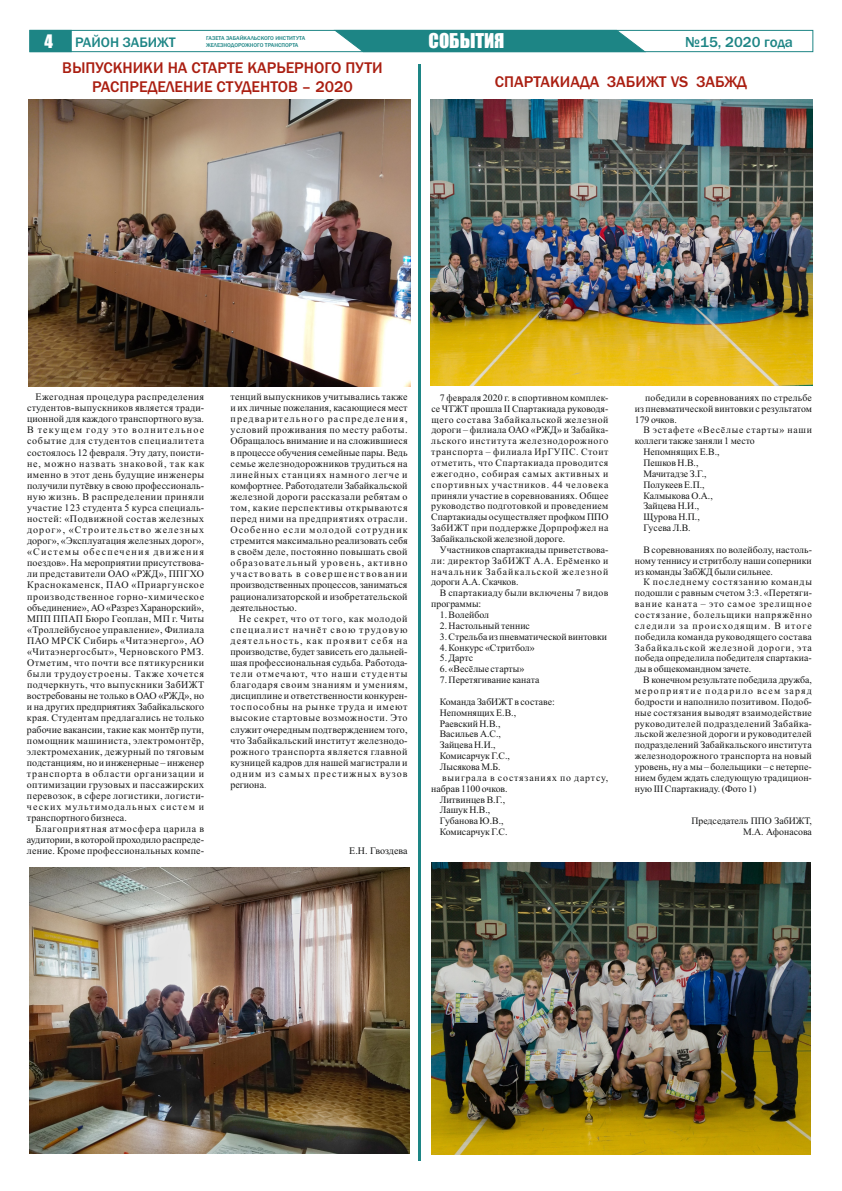
<style>
.page{position:relative;width:842px;height:1191px;background:#fff}
.page>*{position:absolute;margin:0;border:0;box-sizing:border-box;transform-origin:0 0}
.t1{font:18.9px "Impact";color:#fff}
.t2{font:17.2px "Impact";color:#fff}
.t3{font:500 16px/18.1px "Franklin Gothic";color:#aa1e11;text-align:center}
.t4{font:500 15px "Franklin Gothic";color:#1d8585}
.t5{font:500 14.2px "Franklin Gothic";color:#1d8585}
.t6{font:10px/11.1px "Times New Roman";letter-spacing:.02em;color:#151616;text-align:justify}
.t7{font:10px "Times New Roman";letter-spacing:-.005em;color:#151616}
.t8{font:9.8px/10.9px "Times New Roman";color:#151616;text-align:justify}
.t9{font:9.8px/10.9px "Times New Roman";letter-spacing:.03em;color:#151616}
.t10{font:9.8px "Times New Roman";letter-spacing:.085em;color:#151616}
.t11{font:9.8px "Times New Roman";letter-spacing:.075em;color:#151616}
.t12{font:500 5.8px "Franklin Gothic";color:#1d8585}
</style>
<div class="page">
<hr style="left:418px;top:789px;width:3px;height:372px;background:#1d8585">
<hr style="left:418px;top:65px;width:3px;height:729px;background:#1d8585">
<div style="left:30px;top:30px;width:783px;height:22px;border:1px solid #1d8585"></div>
<svg style="left:333px;top:30px;width:314px;height:22px;background:#319090"></svg>
<svg style="left:29px;top:30px;width:43px;height:22px"></svg>
<img style="left:29px;top:867px;width:381px;height:286px">
<img style="left:28px;top:100px;width:382px;height:286px">
<img style="left:431px;top:99px;width:381px;height:286px">
<img style="left:431px;top:862px;width:380px;height:292px">
<h1 class="t1" style="left:428px;top:34px;width:77px">СОБЫТИЯ</h1>
<h2 class="t2" style="left:44px;top:34px;width:10px">4</h2>
<p class="t12" style="left:206px;top:42px;width:94px">ЖЕЛЕЗНОДОРОЖНОГО ТРАНСПОРТА</p>
<h3 class="t4" style="left:685px;top:36px;width:109px">№15, 2020 года</h3>
<h3 class="t5" style="left:75px;top:37px;width:102px">РАЙОН ЗАБИЖТ</h3>
<p class="t12" style="left:206px;top:36px;width:101px">ГАЗЕТА ЗАБАЙКАЛЬСКОГО ИНСТИТУТА</p>
<h3 class="t3" style="left:62px;top:60px;width:322px">ВЫПУСКНИКИ НА СТАРТЕ КАРЬЕРНОГО ПУТИ<br>РАСПРЕДЕЛЕНИЕ СТУДЕНТОВ – 2020</h3>
<h3 class="t3" style="left:495px;top:74px;width:253px">СПАРТАКИАДА ЗАБИЖТ VS ЗАБЖД</h3>
<p class="t6" style="left:27px;top:392px;width:179px;text-indent:9px">Ежегодная процедура распределения студентов-выпускников является тради&shy;ционной для каждого транспортного вуза.<br>В текущем году это волнительное событие для студентов специалитета состоялось 12 февраля. Эту дату, поисти&shy;не, можно назвать знаковой, так как именно в этот день будущие инженеры получили путёвку в свою профессиональ&shy;ную жизнь. В распределении приняли участие 123 студента 5 курса специаль&shy;ностей: «Подвижной состав железных дорог», «Строительство железных дорог», «Эксплуатация железных дорог», «Системы обеспечения движения поездов». На мероприятии присутствова&shy;ли представители ОАО «РЖД», ППГХО Краснокаменск, ПАО «Приаргунское производственное горно-химическое объединение», АО «Разрез Харанорский», МПП ППАП Бюро Геоплан, МП г. Читы «Троллейбусное управление», Филиала ПАО МРСК Сибирь «Читаэнерго», АО «Читаэнергосбыт», Черновского РМЗ.<br>Отметим, что почти все пятикурсники были трудоустроены. Также хочется подчеркнуть, что выпускники ЗабИЖТ востребованы не только в ОАО «РЖД», но и на других предприятиях Забайкальского края. Студентам предлагались не только рабочие вакансии, такие как монтёр пути, помощник машиниста, электромонтёр, электромеханик, дежурный по тяговым подстанциям, но и инженерные – инженер транспорта в области организации и оптимизации грузовых и пассажирских перевозок, в сфере логистики, логисти&shy;ческих мультимодальных систем и транспортного бизнеса.</p>
<p class="t6" style="left:27px;top:824px;width:179px;text-indent:9px">Благоприятная атмосфера царила в аудитории, в которой проходило распреде&shy;ление. Кроме профессиональных компе-</p>
<p class="t6" style="left:230px;top:392px;width:179px">тенций выпускников учитывались также и их личные пожелания, касающиеся мест предварительного распределения, условий проживания по месту работы.<br>Обращалось внимание и на сложившиеся в процессе обучения семейные пары. Ведь семье железнодорожников трудиться на линейных станциях намного легче и комфортнее. Работодатели Забайкальской железной дороги рассказали ребятам о том, какие перспективы открываются перед ними на предприятиях отрасли.<br>Особенно если молодой сотрудник стремится максимально реализовать себя в своём деле, постоянно повышать свой образовательный уровень, активно участвовать в совершенствовании производственных процессов, заниматься рационализаторской и изобретательской деятельностью.</p>
<p class="t6" style="left:230px;top:614px;width:179px;text-indent:9px">Не секрет, что от того, как молодой специалист начнёт свою трудовую деятельность, как проявит себя на производстве, будет зависеть его дальней&shy;шая профессиональная судьба. Работода&shy;тели отмечают, что наши студенты благодаря своим знаниям и умениям, дисциплине и ответственности конкурен&shy;тоспособны на рынке труда и имеют высокие стартовые возможности. Это служит очередным подтверждением того, что Забайкальский институт железнодо&shy;рожного транспорта является главной кузницей кадров для нашей магистрали и одним из самых престижных вузов региона.</p>
<p class="t7" style="left:349px;top:847px;width:60px">Е.Н. Гвоздева</p>
<p class="t8" style="left:431px;top:393px;width:179px;text-indent:9px">7 февраля 2020 г. в спортивном комплек&shy;се ЧТЖТ прошла II Спартакиада руководя&shy;щего состава Забайкальской железной дороги – филиала ОАО «РЖД» и Забайка&shy;льского института железнодорожного транспорта – филиала ИрГУПС. Стоит отметить, что Спартакиада проводится ежегодно, собирая самых активных и спортивных участников. 44 человека приняли участие в соревнованиях. Общее руководство подготовкой и проведением Спартакиады осуществляет профком ППО ЗабИЖТ при поддержке Дорпрофжел на Забайкальской железной дороге.</p>
<p class="t8" style="left:431px;top:545px;width:179px;text-indent:9px">Участников спартакиады приветствова&shy;ли: директор ЗабИЖТ А.А. Ерёменко и начальник Забайкальской железной дороги А.А. Скачков.</p>
<p class="t9" style="left:431px;top:588px;width:179px;text-indent:9px">В спартакиаду были включены 7 видов программы:</p>
<p class="t8" style="left:440px;top:610px;width:51px">1. Волейбол</p>
<p class="t8" style="left:440px;top:621px;width:92px">2. Настольный теннис</p>
<p class="t8" style="left:440px;top:632px;width:169px">3. Стрельба из пневматической винтовки</p>
<p class="t8" style="left:440px;top:643px;width:96px">4. Конкурс «Стритбол»</p>
<p class="t8" style="left:440px;top:653px;width:35px">5. Дартс</p>
<p class="t8" style="left:440px;top:664px;width:86px">6. «Весёлые старты»</p>
<p class="t8" style="left:440px;top:675px;width:101px">7. Перетягивание каната</p>
<p class="t8" style="left:440px;top:697px;width:117px">Команда ЗабИЖТ в составе:</p>
<p class="t8" style="left:440px;top:708px;width:78px">Непомнящих Е.В.,</p>
<p class="t8" style="left:440px;top:719px;width:62px">Раевский Н.В.,</p>
<p class="t8" style="left:440px;top:729px;width:63px">Васильев А.С.,</p>
<p class="t8" style="left:440px;top:740px;width:57px">Зайцева Н.И.,</p>
<p class="t8" style="left:440px;top:751px;width:72px">Комисарчук Г.С.,</p>
<p class="t8" style="left:440px;top:762px;width:62px">Лысякова М.Б.</p>
<p class="t10" style="left:442px;top:774px;width:168px">выиграла в состязаниях по дартсу,</p>
<p class="t8" style="left:431px;top:784px;width:78px">набрав 1100 очков.</p>
<p class="t8" style="left:440px;top:794px;width:67px">Литвинцев В.Г.,</p>
<p class="t8" style="left:440px;top:805px;width:52px">Лашук Н.В.,</p>
<p class="t8" style="left:440px;top:816px;width:65px">Губанова Ю.В.,</p>
<p class="t8" style="left:440px;top:827px;width:69px">Комисарчук Г.С.</p>
<p class="t8" style="left:635px;top:393px;width:179px;text-indent:10px">победили в соревнованиях по стрельбе из пневматической винтовки с результатом 179 очков.</p>
<p class="t11" style="left:643px;top:426px;width:170px">В эстафете «Весёлые старты» наши</p>
<p class="t8" style="left:635px;top:436px;width:122px">коллеги также заняли 1 место</p>
<p class="t8" style="left:643px;top:447px;width:78px">Непомнящих Е.В.,</p>
<p class="t8" style="left:643px;top:458px;width:57px">Пешков Н.В.,</p>
<p class="t8" style="left:643px;top:469px;width:65px">Мачитадзе З.Г.,</p>
<p class="t8" style="left:643px;top:480px;width:63px">Полукеев Е.П.,</p>
<p class="t8" style="left:643px;top:491px;width:71px">Калмыкова О.А.,</p>
<p class="t8" style="left:643px;top:501px;width:57px">Зайцева Н.И.,</p>
<p class="t8" style="left:643px;top:512px;width:58px">Щурова Н.П.,</p>
<p class="t8" style="left:643px;top:523px;width:49px">Гусева Л.В.</p>
<p class="t8" style="left:635px;top:545px;width:179px;text-indent:9px">В соревнованиях по волейболу, настоль&shy;ному теннису и стритболу наши соперники из команды ЗабЖД были сильнее.</p>
<p class="t8" style="left:635px;top:577px;width:179px;text-indent:9px">К последнему состязанию команды подошли с равным счетом 3:3. «Перетяги&shy;вание каната – это самое зрелищное состязание, болельщики напряжённо следили за происходящим. В итоге победила команда руководящего состава Забайкальской железной дороги, эта победа определила победителя спартакиа&shy;ды в общекомандном зачете.</p>
<p class="t8" style="left:635px;top:675px;width:179px;text-indent:9px">В конечном результате победила дружба, мероприятие подарило всем заряд бодрости и наполнило позитивом. Подоб&shy;ные состязания выводят взаимодействие руководителей подразделений Забайка&shy;льской железной дороги и руководителей подразделений Забайкальского института железнодорожного транспорта на новый уровень, ну а мы – болельщики – с нетерпе&shy;нием будем ждать следующую традицион&shy;ную III Спартакиаду. (Фото 1)</p>
<p class="t8" style="left:691px;top:816px;width:122px;text-align:right">Председатель ППО ЗабИЖТ,<br>М.А. Афонасова</p>
</div>
